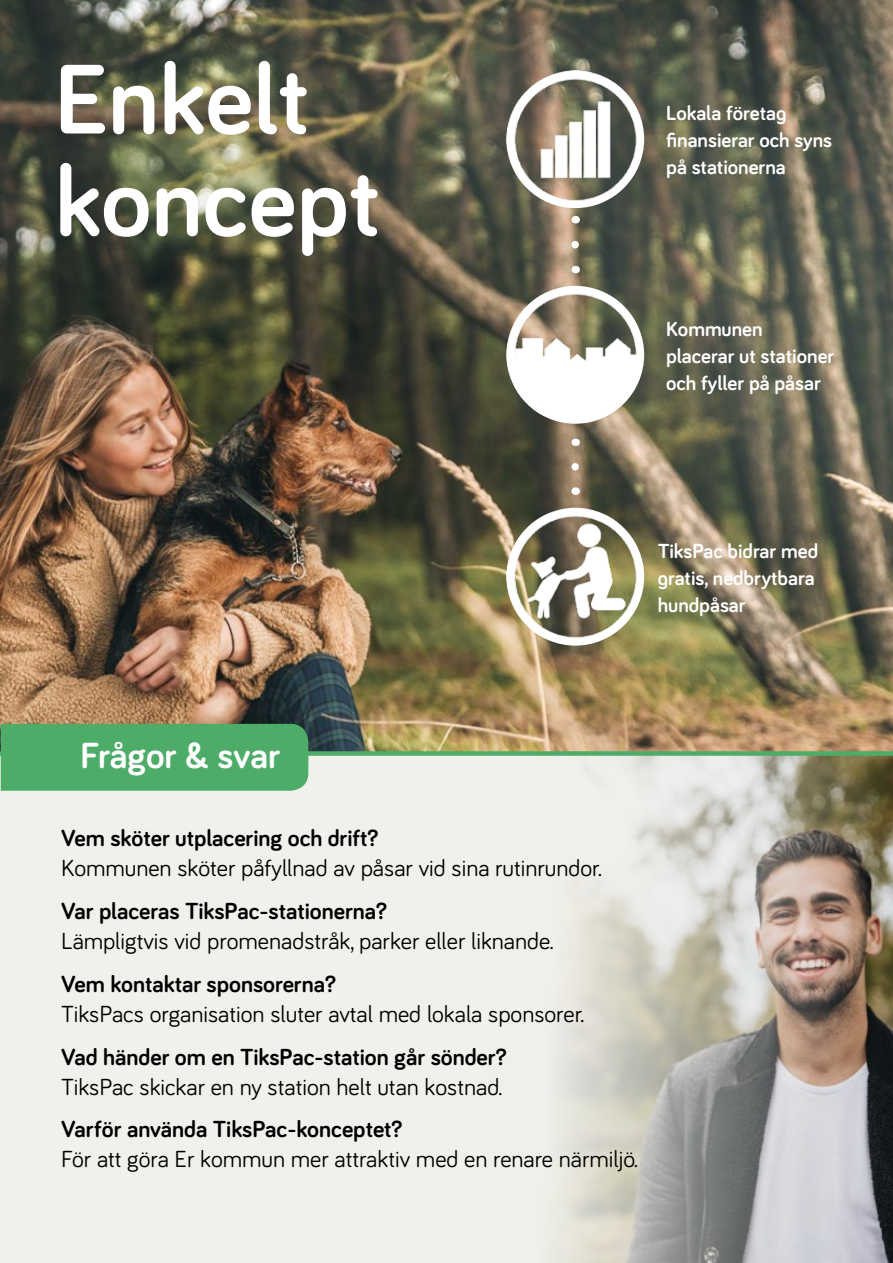
<style>
.page{position:relative;width:893px;height:1263px;background:#fff}
.page>*{position:absolute;margin:0;border:0;box-sizing:border-box;transform-origin:0 0}
.t1{font:700 102px/102px "Bariol";color:#fff}
.t2{font:700 37.5px "Bariol";color:#fff}
.t3{font:24px "Bariol";color:#000}
.t4{font:700 24px "Bariol";color:#000}
.t5{font:700 21px/27px "Bariol";color:#fff}
</style>
<div class="page">
<div style="left:1px;top:756px;width:892px;height:507px;background:#f1f1ec"></div>
<img style="left:554px;top:756px;width:339px;height:507px">
<img style="left:1px;top:0;width:892px;height:751px">
<div style="left:1px;top:724px;width:307px;height:67px;background:#4eac69"></div>
<div style="left:0;top:751px;width:893px;height:5px;background:#4eac69"></div>
<img style="left:506px;top:286px;width:138px;height:138px;border-radius:69px">
<img style="left:506px;top:508px;width:138px;height:138px;border-radius:69px">
<img style="left:506px;top:70px;width:138px;height:138px;border-radius:69px">
<svg style="left:571px;top:245px;width:8px;height:12px"></svg>
<svg style="left:571px;top:467px;width:8px;height:12px"></svg>
<h1 class="t1" style="left:55px;top:44px;width:327px">Enkelt koncept</h1>
<p class="t5" style="left:666px;top:99px;width:167px">Lokala företag finansierar och syns på stationerna</p>
<p class="t5" style="left:666px;top:315px;width:170px">Kommunen placerar ut stationer och fyller på påsar</p>
<p class="t5" style="left:658px;top:537px;width:162px">TiksPac bidrar med gratis, nedbrytbara hundpåsar</p>
<h2 class="t2" style="left:80px;top:729px;width:201px">Frågor &amp; svar</h2>
<p class="t4" style="left:61px;top:822px;width:319px">Vem sköter utplacering och drift?</p>
<p class="t3" style="left:61px;top:852px;width:542px">Kommunen sköter påfyllnad av påsar vid sina rutinrundor.</p>
<p class="t4" style="left:61px;top:894px;width:327px">Var placeras TiksPac-stationerna?</p>
<p class="t3" style="left:61px;top:925px;width:494px">Lämpligtvis vid promenadstråk, parker eller liknande.</p>
<p class="t4" style="left:61px;top:967px;width:276px">Vem kontaktar sponsorerna?</p>
<p class="t3" style="left:61px;top:997px;width:525px">TiksPacs organisation sluter avtal med lokala sponsorer.</p>
<p class="t4" style="left:61px;top:1040px;width:447px">Vad händer om en TiksPac-station går sönder?</p>
<p class="t3" style="left:61px;top:1070px;width:443px">TiksPac skickar en ny station helt utan kostnad.</p>
<p class="t4" style="left:61px;top:1113px;width:343px">Varför använda TiksPac-konceptet?</p>
<p class="t3" style="left:61px;top:1143px;width:578px">För att göra Er kommun mer attraktiv med en renare närmiljö.</p>
</div>
